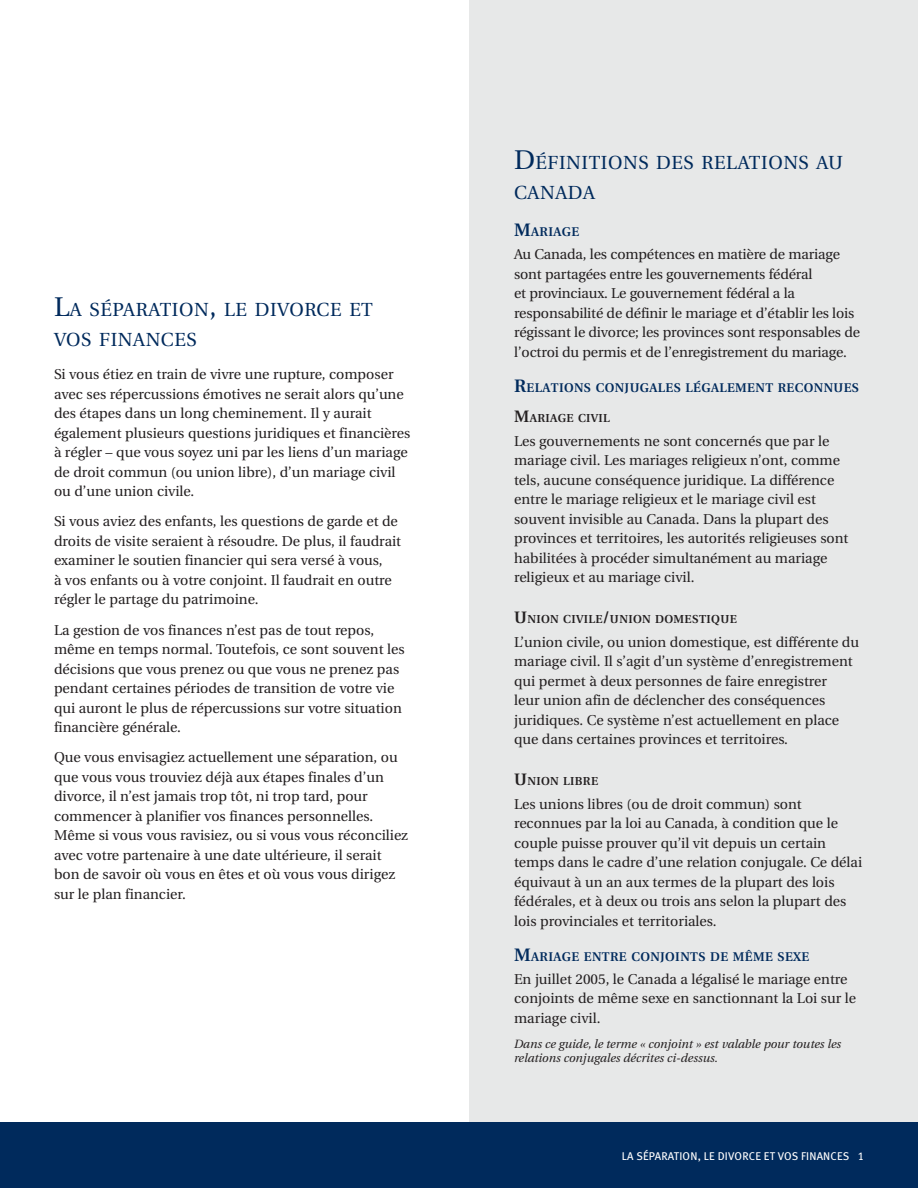
<style>
.page{position:relative;width:918px;height:1188px;background:#fff}
.page>*{position:absolute;margin:0;border:0;box-sizing:border-box;transform-origin:0 0}
.t1{font:18.9px/30px "Utopia";letter-spacing:.03em;color:#002a5c}
.t2{font:14.25px/19.5px "Utopia";color:#231f20}
.t3{font:600 12.6px "Utopia";letter-spacing:.03em;color:#002a5c}
.t4{font:italic 12px/14.4px "Utopia";color:#231f20}
.t5{font:600 11.55px "Utopia";letter-spacing:.03em;color:#231f20}
.t6{font:11.25px "Meta Book LF";letter-spacing:.02em;color:#fff}
.s1{font-size:27px}
.s2{font-size:18px}
.s3{font-size:16.5px}
</style>
<div class="page">
<div style="left:0;top:1122px;width:918px;height:66px;background:#002a5c"></div>
<div style="left:469px;top:0;width:449px;height:1122px;background:#e7e8e8"></div>
<hr style="left:0;top:769px;width:1px;height:313px;background:#002a5c">
<h1 class="t1" style="left:54px;top:295px;width:321px"><span class="s1">L</span>A SÉPARATION<span class="s1">,</span> LE DIVORCE ET<br>VOS FINANCES</h1>
<p class="t2" style="left:54px;top:365px;width:358px">Si vous étiez en train de vivre une rupture, composer avec ses répercussions émotives ne serait alors qu’une des étapes dans un long cheminement. Il y aurait également plusieurs questions juridiques et financières à régler – que vous soyez uni par les liens d’un mariage de droit commun (ou union libre), d’un mariage civil ou d’une union civile.</p>
<p class="t2" style="left:54px;top:512px;width:349px">Si vous aviez des enfants, les questions de garde et de droits de visite seraient à résoudre. De plus, il faudrait examiner le soutien financier qui sera versé à vous,<br>à vos enfants ou à votre conjoint. Il faudrait en outre régler le partage du patrimoine.</p>
<p class="t2" style="left:54px;top:620px;width:352px">La gestion de vos finances n’est pas de tout repos, même en temps normal. Toutefois, ce sont souvent les décisions que vous prenez ou que vous ne prenez pas pendant certaines périodes de transition de votre vie qui auront le plus de répercussions sur votre situation financière générale.</p>
<p class="t2" style="left:54px;top:748px;width:356px">Que vous envisagiez actuellement une séparation, ou que vous vous trouviez déjà aux étapes finales d’un divorce, il n’est jamais trop tôt, ni trop tard, pour commencer à planifier vos finances personnelles.<br>Même si vous vous ravisiez, ou si vous vous réconciliez avec votre partenaire à une date ultérieure, il serait bon de savoir où vous en êtes et où vous vous dirigez sur le plan financier.</p>
<h1 class="t1" style="left:514px;top:148px;width:331px"><span class="s1">D</span>ÉFINITIONS DES RELATIONS AU<br>CANADA</h1>
<p class="t3" style="left:514px;top:225px;width:67px"><span class="s2">M</span>ARIAGE</p>
<p class="t2" style="left:514px;top:245px;width:348px">Au Canada, les compétences en matière de mariage sont partagées entre les gouvernements fédéral<br>et provinciaux. Le gouvernement fédéral a la responsabilité de définir le mariage et d’établir les lois régissant le divorce; les provinces sont responsables de l’octroi du permis et de l’enregistrement du mariage.</p>
<p class="t3" style="left:514px;top:380px;width:347px"><span class="s2">R</span>ELATIONS CONJUGALES LÉGALEMENT RECONNUES</p>
<p class="t5" style="left:514px;top:411px;width:97px"><span class="s3">M</span>ARIAGE CIVIL</p>
<p class="t2" style="left:514px;top:431px;width:336px">Les gouvernements ne sont concernés que par le mariage civil. Les mariages religieux n’ont, comme tels, aucune conséquence juridique. La différence entre le mariage religieux et le mariage civil est souvent invisible au Canada. Dans la plupart des provinces et territoires, les autorités religieuses sont habilitées à procéder simultanément au mariage religieux et au mariage civil.</p>
<p class="t5" style="left:514px;top:612px;width:224px"><span class="s3">U</span>NION CIVILE<span class="s3">/</span>UNION DOMESTIQUE</p>
<p class="t2" style="left:514px;top:632px;width:347px">L’union civile, ou union domestique, est différente du mariage civil. Il s’agit d’un système d’enregistrement qui permet à deux personnes de faire enregistrer<br>leur union afin de déclencher des conséquences juridiques. Ce système n’est actuellement en place que dans certaines provinces et territoires.</p>
<p class="t5" style="left:514px;top:775px;width:86px"><span class="s3">U</span>NION LIBRE</p>
<p class="t2" style="left:514px;top:794px;width:350px">Les unions libres (ou de droit commun) sont reconnues par la loi au Canada, à condition que le couple puisse prouver qu’il vit depuis un certain temps dans le cadre d’une relation conjugale. Ce délai équivaut à un an aux termes de la plupart des lois fédérales, et à deux ou trois ans selon la plupart des lois provinciales et territoriales.</p>
<p class="t3" style="left:514px;top:949px;width:297px"><span class="s2">M</span>ARIAGE ENTRE CONJOINTS DE MÊME SEXE</p>
<p class="t2" style="left:514px;top:969px;width:344px">En juillet 2005, le Canada a légalisé le mariage entre conjoints de même sexe en sanctionnant la Loi sur le mariage civil.</p>
<p class="t4" style="left:514px;top:1037px;width:329px">Dans ce guide, le terme « conjoint » est valable pour toutes les relations conjugales décrites ci-dessus.</p>
<p class="t6" style="left:622px;top:1150px;width:244px">LA SÉPARATION, LE DIVORCE ET VOS FINANCES 1</p>
</div>
